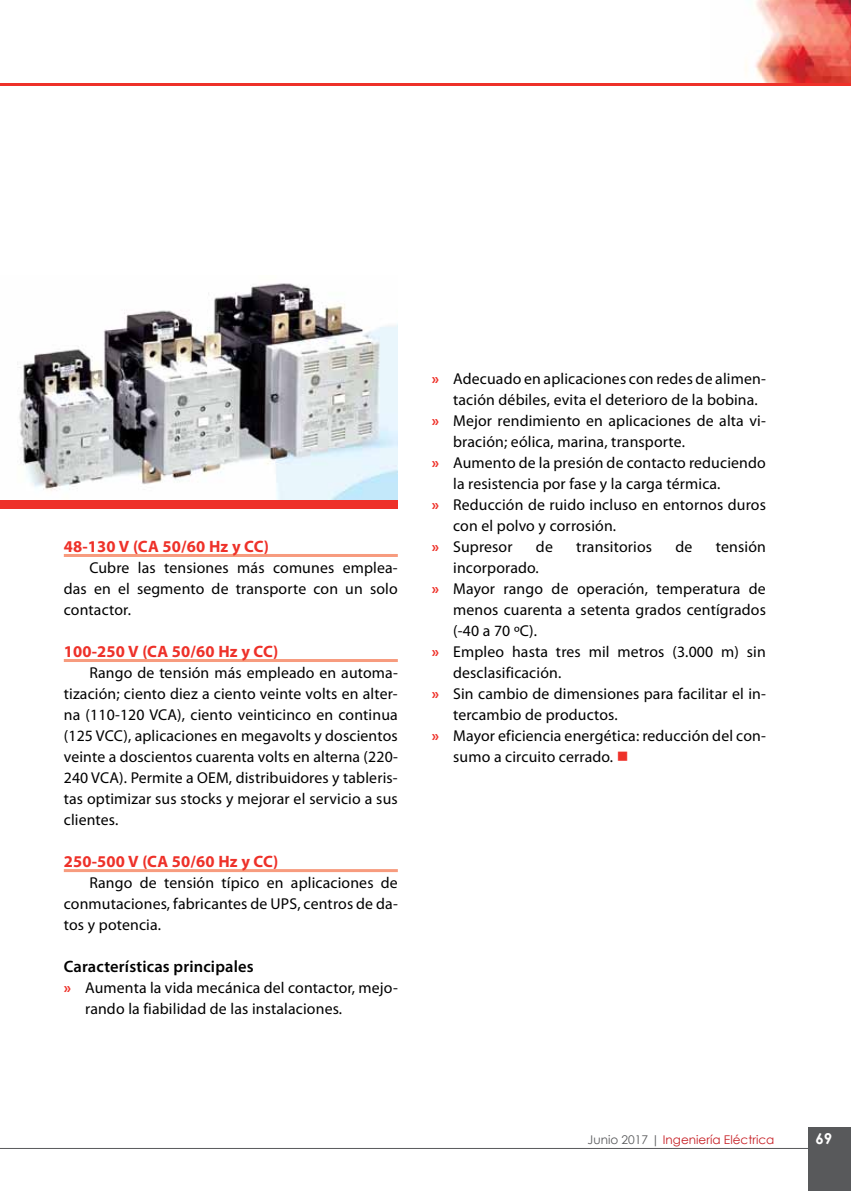
<style>
.page{position:relative;width:851px;height:1191px;background:#fff}
.page>*{position:absolute;margin:0;border:0;box-sizing:border-box;transform-origin:0 0}
.t1{font:700 16.5px "Myriad Pro";letter-spacing:.01em;color:#ee3129}
.t2{font:600 16.5px "Myriad Pro";letter-spacing:.01em;color:#000}
.t3{font:15.75px/21px "Myriad Pro";letter-spacing:.01em;color:#000;text-align:justify}
.t4{font:700 15px "Century Gothic";color:#fff}
.t5{font:12px "Century Gothic";color:#c61d23}
.s1{font-weight:700;color:#ee3129}
.s2{color:#ee3129}
.s3{color:#58595b}
</style>
<div class="page">
<hr style="left:0;top:1148px;width:850px;height:1px;background:#58595b">
<div style="left:808px;top:1127px;width:42px;height:64px;background:#58595b"></div>
<img style="left:745px;top:0;width:105px;height:83px">
<hr style="left:0;top:83px;width:850px;height:2px;background:#ee3129">
<hr style="left:64px;top:554px;width:334px;height:3px;background:#f79b7e">
<hr style="left:64px;top:659px;width:334px;height:3px;background:#f79b7e">
<hr style="left:64px;top:869px;width:334px;height:3px;background:#f79b7e">
<img style="left:17px;top:283px;width:381px;height:217px">
<div style="left:0;top:500px;width:398px;height:9px;background:#ee3129"></div>
<p class="t1" style="left:64px;top:537px;width:207px">48-130 V (CA 50/60 Hz y CC)</p>
<p class="t3" style="left:64px;top:558px;width:335px;text-indent:26px">Cubre las tensiones más comunes emplea&shy;das en el segmento de transporte con un solo contactor.</p>
<p class="t1" style="left:64px;top:642px;width:216px">100-250 V (CA 50/60 Hz y CC)</p>
<p class="t3" style="left:64px;top:663px;width:335px;text-indent:26px">Rango de tensión más empleado en automa&shy;tización; ciento diez a ciento veinte volts en alter&shy;na (110-120 VCA), ciento veinticinco en continua (125 VCC), aplicaciones en megavolts y doscientos veinte a doscientos cuarenta volts en alterna (220- 240 VCA). Permite a OEM, distribuidores y tableris&shy;tas optimizar sus stocks y mejorar el servicio a sus clientes.</p>
<p class="t1" style="left:64px;top:852px;width:216px">250-500 V (CA 50/60 Hz y CC)</p>
<p class="t3" style="left:64px;top:873px;width:335px;text-indent:26px">Rango de tensión típico en aplicaciones de conmutaciones, fabricantes de UPS, centros de da&shy;tos y potencia.</p>
<p class="t2" style="left:64px;top:957px;width:191px">Características principales</p>
<p class="t3" style="left:85px;top:978px;width:314px;text-indent:-21px"><span class="s1">»</span> Aumenta la vida mecánica del contactor, mejo&shy;rando la fiabilidad de las instalaciones.</p>
<p class="t3" style="left:432px;top:369px;width:335px"><span class="s1">»</span> Adecuado en aplicaciones con redes de alimen-</p>
<p class="t3" style="left:453px;top:390px;width:306px">tación débiles, evita el deterioro de la bobina.</p>
<p class="t3" style="left:432px;top:411px;width:335px"><span class="s1">»</span> Mejor rendimiento en aplicaciones de alta vi-</p>
<p class="t3" style="left:453px;top:432px;width:233px">bración; eólica, marina, transporte.</p>
<p class="t3" style="left:432px;top:453px;width:335px"><span class="s1">»</span> Aumento de la presión de contacto reduciendo</p>
<p class="t3" style="left:453px;top:474px;width:269px">la resistencia por fase y la carga térmica.</p>
<p class="t3" style="left:432px;top:495px;width:335px"><span class="s1">»</span> Reducción de ruido incluso en entornos duros</p>
<p class="t3" style="left:453px;top:516px;width:164px">con el polvo y corrosión.</p>
<p class="t3" style="left:432px;top:537px;width:82px"><span class="s1">»</span> Supresor</p>
<p class="t3" style="left:536px;top:537px;width:18px">de</p>
<p class="t3" style="left:576px;top:537px;width:77px">transitorios</p>
<p class="t3" style="left:675px;top:537px;width:18px">de</p>
<p class="t3" style="left:715px;top:537px;width:52px">tensión</p>
<p class="t3" style="left:453px;top:558px;width:87px">incorporado.</p>
<p class="t3" style="left:432px;top:579px;width:335px"><span class="s1">»</span> Mayor rango de operación, temperatura de</p>
<p class="t3" style="left:453px;top:600px;width:314px">menos cuarenta a setenta grados centígrados</p>
<p class="t3" style="left:453px;top:621px;width:86px">(-40 a 70 ºC).</p>
<p class="t3" style="left:432px;top:642px;width:335px"><span class="s1">»</span> Empleo hasta tres mil metros (3.000 m) sin</p>
<p class="t3" style="left:453px;top:663px;width:110px">desclasificación.</p>
<p class="t3" style="left:432px;top:684px;width:335px"><span class="s1">»</span> Sin cambio de dimensiones para facilitar el in-</p>
<p class="t3" style="left:453px;top:705px;width:166px">tercambio de productos.</p>
<p class="t3" style="left:432px;top:726px;width:335px"><span class="s1">»</span> Mayor eficiencia energética: reducción del con-</p>
<p class="t3" style="left:453px;top:747px;width:177px">sumo a circuito cerrado. <span class="s2">■</span></p>
<p class="t5" style="left:587px;top:1131px;width:188px"><span class="s3">Junio 2017 |</span> Ingeniería Eléctrica</p>
<p class="t4" style="left:815px;top:1127px;width:18px">69</p>
</div>
